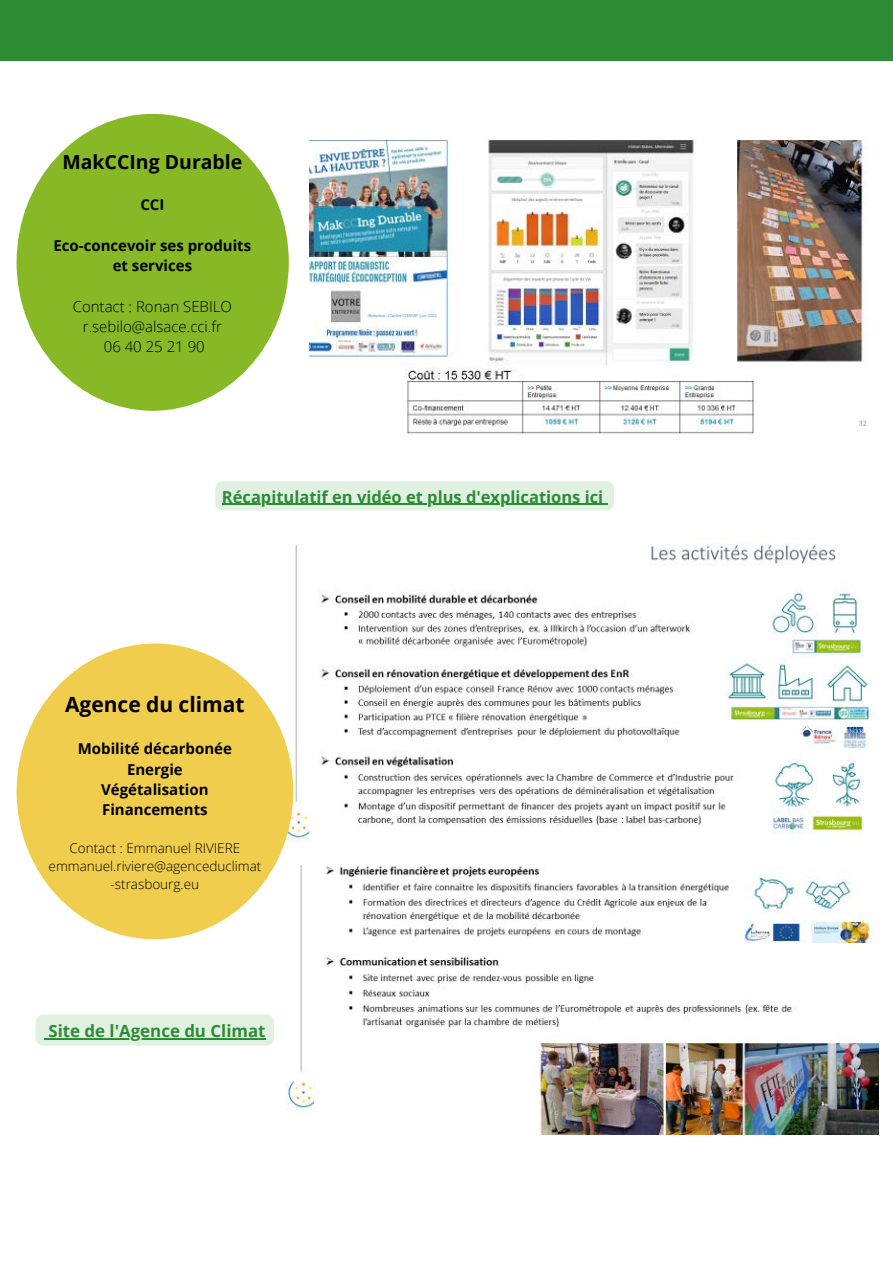
<style>
.page{position:relative;width:893px;height:1264px;background:#fff}
.page>*{position:absolute;margin:0;border:0;box-sizing:border-box;transform-origin:0 0}
.t1{font:700 21px "Open Sans";color:#000}
.t2{font:700 19.5px "Open Sans";color:#000}
.t3{font:700 16.8px "Open Sans";color:#2e8b35}
.t4{font:700 16.5px "Open Sans";color:#2e8b35}
.t5{font:700 15px/20.2px "Open Sans";color:#000;text-align:center}
.t6{font:300 15px/20.2px "Open Sans";color:#000;text-align:center}
.t7{font:300 13.5px/18px "Open Sans";color:#000;text-align:center}
</style>
<div class="page">
<div style="left:17px;top:114px;width:272px;height:297px;background:#87b825;border-radius:50%"></div>
<img style="left:309px;top:139px;width:558px;height:296px">
<div style="left:0;top:0;width:892px;height:61px;background:#2e8b35"></div>
<svg style="left:215px;top:481px;width:399px;height:29px;background:#d5ead7"></svg>
<img style="left:273px;top:864px;width:605px;height:270px">
<img style="left:266px;top:543px;width:604px;height:321px">
<div style="left:17px;top:643px;width:276px;height:296px;background:#f0cd4c;border-radius:50%"></div>
<svg style="left:36px;top:1014px;width:238px;height:31px;background:#dbeedd"></svg>
<hr style="left:48px;top:1037px;width:218px;height:2px;background:#2e8b35">
<h2 class="t2" style="left:62px;top:148px;width:181px">MakCCIng Durable</h2>
<p class="t5" style="left:140px;top:194px;width:26px">CCI</p>
<p class="t5" style="left:54px;top:235px;width:199px">Eco-concevoir ses produits et services</p>
<p class="t6" style="left:73px;top:296px;width:161px">Contact : Ronan SEBILO r.sebilo@alsace.cci.fr<br>06 40 25 21 90</p>
<p class="t4" style="left:222px;top:485px;width:383px">Récapitulatif en vidéo et plus d'explications ici</p>
<h1 class="t1" style="left:65px;top:689px;width:181px">Agence du climat</h1>
<p class="t5" style="left:78px;top:738px;width:155px">Mobilité décarbonée<br>Energie<br>Végétalisation<br>Financements</p>
<p class="t7" style="left:49px;top:839px;width:214px">Contact : Emmanuel RIVIERE emmanuel.riviere@agenceduclimat -strasbourg.eu</p>
<p class="t3" style="left:48px;top:1018px;width:218px">Site de l'Agence du Climat</p>
</div>
